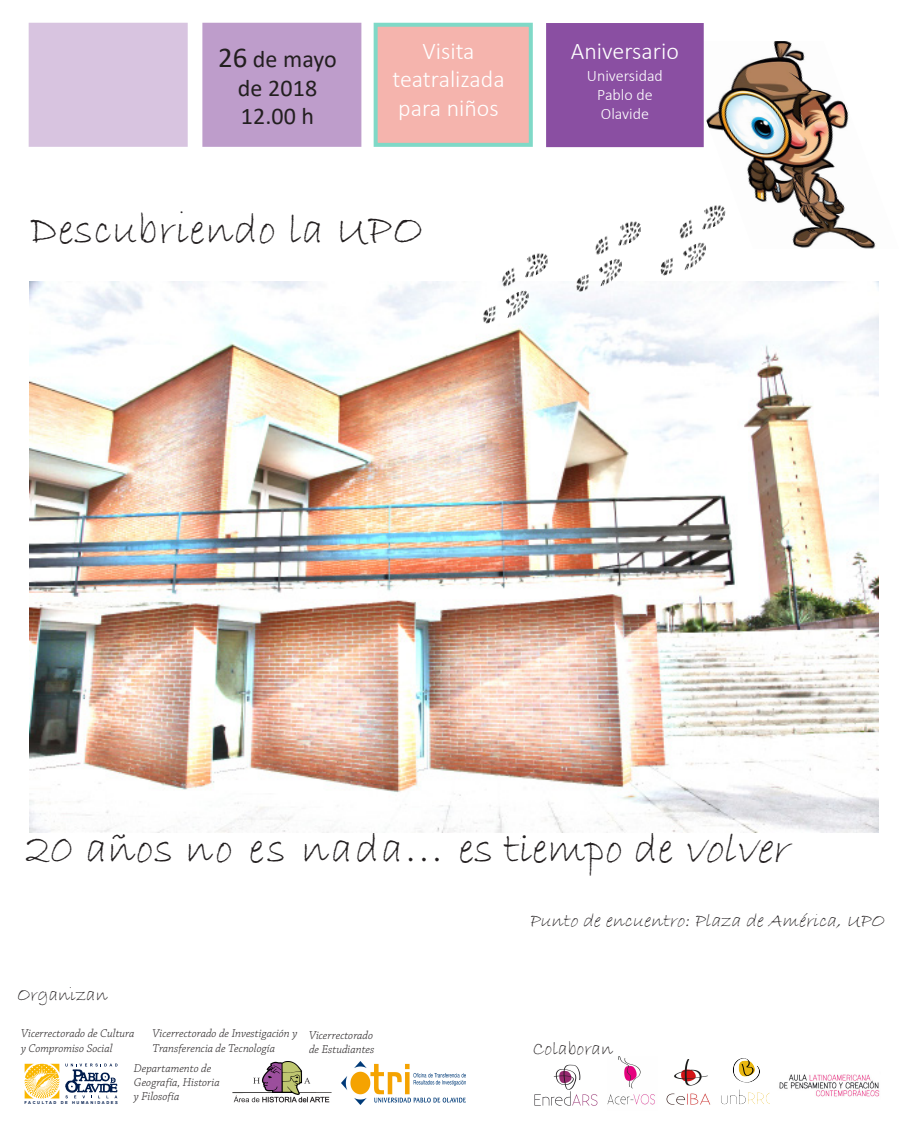
<style>
.page{position:relative;width:908px;height:1134px;background:#fff}
.page>*{position:absolute;margin:0;border:0;box-sizing:border-box;transform-origin:0 0}
.t1{font:44px "Bradley Hand ITC";letter-spacing:.01em;color:#231f20}
.t2{font:300 24px/28.8px "Calibri";color:#fff}
.t3{font:24px "Calibri";letter-spacing:.005em;color:#231f20}
.t4{font:italic 19.2px "Bradley Hand ITC";color:#231f20}
.t5{font:19.2px "Bradley Hand ITC";color:#231f20}
.t6{font:300 16px "Calibri";color:#fff}
.t7{font:16px "Stencil";color:#231f20}
.t8{font:italic 300 12px/14.4px "Chaparral Pro";color:#231f20}
.t9{font:9.6px "Stencil";color:#231f20}
.t10{font:4.8px "Stencil";color:#231f20}
.t11{font:700 4.04px "Arial";letter-spacing:.375em;color:#001c4d}
.t12{font:4px "Stencil";color:#231f20}
.s1{font-size:28.8px}
.s2{font-style:italic}
</style>
<div class="page">
<img style="left:677px;top:41px;width:199px;height:208px">
<svg style="left:25px;top:1064px;width:34px;height:34px"></svg>
<svg style="left:65px;top:1063px;width:52px;height:35px"></svg>
<img style="left:232px;top:1061px;width:100px;height:42px">
<img style="left:341px;top:1061px;width:124px;height:44px">
<img style="left:534px;top:1064px;width:64px;height:42px">
<img style="left:607px;top:1056px;width:48px;height:49px">
<img style="left:666px;top:1060px;width:44px;height:44px">
<img style="left:779px;top:1074px;width:101px;height:23px">
<img style="left:721px;top:1059px;width:48px;height:46px">
<div style="left:29px;top:23px;width:159px;height:124px;background:#d8c4e0"></div>
<div style="left:202px;top:23px;width:159px;height:124px;background:#be9dcb"></div>
<div style="left:373px;top:23px;width:159px;height:124px;background:#f5b4ad;border:4px solid #48c9b0"></div>
<div style="left:546px;top:23px;width:157px;height:124px;background:#8a4fa2"></div>
<div style="left:519px;top:827px;width:19px;height:15px;border:4px solid #fff;border-radius:5px"></div>
<img style="left:29px;top:282px;width:849px;height:551px">
<img style="left:657px;top:187px;width:68px;height:110px">
<img style="left:573px;top:221px;width:68px;height:92px">
<img style="left:480px;top:253px;width:68px;height:91px">
<p class="t3" style="left:218px;top:42px;width:120px"><span class="s1">26</span> de mayo</p>
<p class="t3" style="left:238px;top:71px;width:81px">de 2018</p>
<p class="t3" style="left:240px;top:100px;width:75px">12.00 h</p>
<p class="t2" style="left:422px;top:36px;width:54px">Visita</p>
<p class="t2" style="left:392px;top:65px;width:114px">teatralizada para niños</p>
<p class="t9" style="left:180px;top:204px;width:5px">.</p>
<p class="t1" style="left:30px;top:201px;width:394px">Descubriendo la UPO</p>
<p class="t2" style="left:570px;top:36px;width:109px">Aniversario</p>
<p class="t6" style="left:586px;top:65px;width:77px">Universidad</p>
<p class="t6" style="left:597px;top:85px;width:57px">Pablo de</p>
<p class="t6" style="left:600px;top:104px;width:50px">Olavide</p>
<p class="t1" style="left:25px;top:820px;width:775px">20 años no es nada... es tiempo de <span class="s2">volver</span></p>
<p class="t7" style="left:521px;top:824px;width:7px">.</p>
<p class="t5" style="left:17px;top:982px;width:92px">Organizan</p>
<p class="t10" style="left:70px;top:984px;width:3px">.</p>
<p class="t8" style="left:21px;top:1027px;width:115px">Vicerrectorado de Cultura y Compromiso Social</p>
<p class="t8" style="left:152px;top:1027px;width:146px">Vicerrectorado de Investigación y<br>Transferencia de Tecnología</p>
<p class="t8" style="left:309px;top:1028px;width:67px">Vicerrectorado de Estudiantes</p>
<p class="t11" style="left:24px;top:1100px;width:95px">FACULTAD DE HUMANIDADES</p>
<p class="t8" style="left:134px;top:1061px;width:87px">Departamento de<br>Geografía, Historia y Filosofía</p>
<p class="t4" style="left:529px;top:908px;width:360px">Puntodeencuentro:Plaza deAmérica,UPO</p>
<p class="t12" style="left:815px;top:912px;width:3px">.</p>
<p class="t5" style="left:532px;top:1036px;width:82px">Colaboran</p>
</div>
